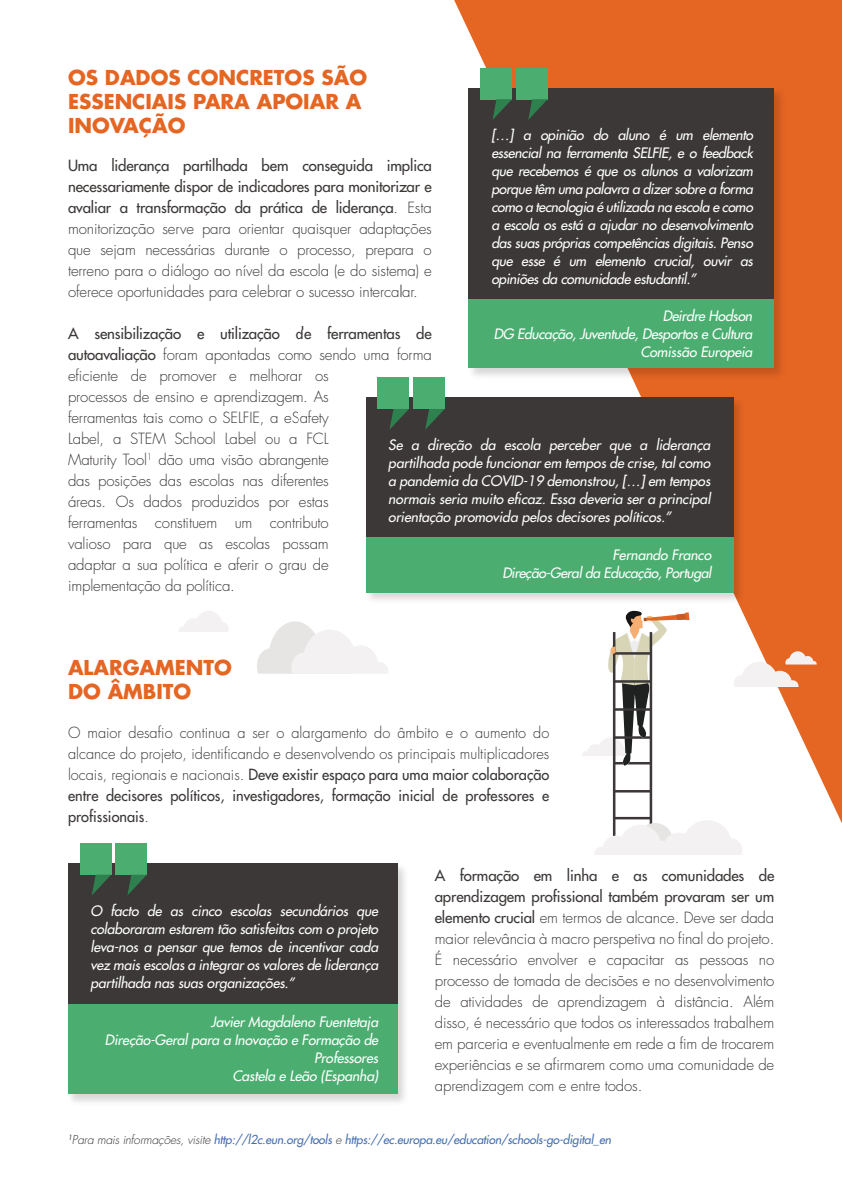
<style>
.page{position:relative;width:842px;height:1191px;background:#fff}
.page>*{position:absolute;margin:0;border:0;box-sizing:border-box;transform-origin:0 0}
.t1{font:700 20px/24px "Futura X";color:#e56523}
.t2{font:300 15px/21px "Futura X";letter-spacing:-.01em;color:#3b3837;text-align:justify}
.t3{font:italic 500 14px/18px "Futura X";letter-spacing:-.01em;color:#fff;text-align:justify}
.t4{font:italic 500 14px/18px "Futura X";letter-spacing:-.03em;color:#fff;text-align:right}
.t5{font:italic 500 12px "Futura X";letter-spacing:-.015em;color:#4670b1}
.s1{font-weight:500}
.s2{font-weight:300;color:#3b3837}
.s3{color:#4770b1}
</style>
<div class="page">
<svg style="left:454px;top:0;width:388px;height:823px"></svg>
<svg style="left:582px;top:609px;width:235px;height:246px"></svg>
<svg style="left:179px;top:611px;width:49px;height:21px"></svg>
<svg style="left:257px;top:621px;width:131px;height:52px"></svg>
<img style="left:454px;top:21px;width:388px;height:424px">
<div style="left:469px;top:88px;width:305px;height:213px;background:#3b3837"></div>
<div style="left:469px;top:299px;width:305px;height:69px;background:#4bae70"></div>
<div style="left:481px;top:68px;width:31px;height:31px;background:#4bae70"></div>
<svg style="left:492px;top:99px;width:20px;height:21px"></svg>
<div style="left:517px;top:68px;width:31px;height:31px;background:#4bae70"></div>
<svg style="left:528px;top:99px;width:20px;height:21px"></svg>
<img style="left:299px;top:330px;width:512px;height:340px">
<div style="left:366px;top:397px;width:368px;height:143px;background:#3b3837"></div>
<div style="left:366px;top:538px;width:368px;height:55px;background:#4bae70"></div>
<div style="left:378px;top:378px;width:31px;height:31px;background:#4bae70"></div>
<svg style="left:389px;top:409px;width:20px;height:21px"></svg>
<div style="left:414px;top:378px;width:31px;height:31px;background:#4bae70"></div>
<svg style="left:425px;top:409px;width:20px;height:21px"></svg>
<img style="left:68px;top:796px;width:407px;height:306px">
<div style="left:68px;top:863px;width:330px;height:143px;background:#3b3837"></div>
<div style="left:68px;top:1004px;width:330px;height:89px;background:#4bae70"></div>
<div style="left:80px;top:843px;width:31px;height:31px;background:#4bae70"></div>
<svg style="left:92px;top:874px;width:19px;height:21px"></svg>
<div style="left:116px;top:843px;width:31px;height:31px;background:#4bae70"></div>
<svg style="left:127px;top:874px;width:20px;height:21px"></svg>
<h1 class="t1" style="left:68px;top:65px;width:301px">OS DADOS CONCRETOS SÃO<br>ESSENCIAIS PARA APOIAR A<br>INOVAÇÃO</h1>
<p class="t2" style="left:68px;top:156px;width:365px"><span class="s1">Uma liderança partilhada bem conseguida implica necessariamente dispor de indicadores para monitorizar e avaliar a transformação da prática de liderança</span>. Esta monitorização serve para orientar quaisquer adaptações que sejam necessárias durante o processo, prepara o terreno para o diálogo ao nível da escola (e do sistema) e oferece oportunidades para celebrar o sucesso intercalar.</p>
<p class="t2" style="left:68px;top:324px;width:365px;text-align:left"><span class="s1">A sensibilização e utilização de ferramentas de autoavaliação</span> foram apontadas como sendo uma forma eficiente de promover e melhorar os<br>processos de ensino e aprendizagem. As<br>ferramentas tais como o SELFIE, a eSafety<br>Label, a STEM School Label ou a FCL<br>Maturity Tool<sup>1</sup> dão uma visão abrangente<br>das posições das escolas nas diferentes<br>áreas. Os dados produzidos por estas<br>ferramentas constituem um contributo<br>valioso para que as escolas possam<br>adaptar a sua política e aferir o grau de<br>implementação da política.</p>
<p class="t3" style="left:491px;top:126px;width:263px">[…] a opinião do aluno é um elemento essencial na ferramenta SELFIE, e o feedback que recebemos é que os alunos a valorizam porque têm uma palavra a dizer sobre a forma como a tecnologia é utilizada na escola e como a escola os está a ajudar no desenvolvimento das suas próprias competências digitais. Penso que esse é um elemento crucial, ouvir as opiniões da comunidade estudantil.”</p>
<p class="t3" style="left:494px;top:307px;width:260px;text-align:right">Deirdre Hodson<br>DG Educação, Juventude, Desportos e Cultura<br>Comissão Europeia</p>
<p class="t3" style="left:388px;top:436px;width:324px">Se a direção da escola perceber que a liderança partilhada pode funcionar em tempos de crise, tal como a pandemia da COVID-19 demonstrou, […] em tempos normais seria muito eficaz. Essa deveria ser a principal orientação promovida pelos decisores políticos.”</p>
<p class="t4" style="left:502px;top:546px;width:210px">Fernando Franco<br>Direção-Geral da Educação, Portugal</p>
<h1 class="t1" style="left:68px;top:655px;width:165px">ALARGAMENTO<br>DO ÂMBITO</h1>
<p class="t2" style="left:68px;top:722px;width:483px">O maior desafio continua a ser o alargamento do âmbito e o aumento do alcance do projeto, identificando e desenvolvendo os principais multiplicadores locais, regionais e nacionais. <span class="s1">Deve existir espaço para uma maior colaboração entre decisores políticos, investigadores, formação inicial de professores e profissionais</span>.</p>
<p class="t2" style="left:435px;top:865px;width:341px"><span class="s1">A formação em linha e as comunidades de aprendizagem profissional também provaram ser um elemento crucial</span> em termos de alcance. Deve ser dada maior relevância à macro perspetiva no final do projeto.<br>É necessário envolver e capacitar as pessoas no processo de tomada de decisões e no desenvolvimento de atividades de aprendizagem à distância. Além disso, é necessário que todos os interessados trabalhem em parceria e eventualmente em rede a fim de trocarem experiências e se afirmarem como uma comunidade de aprendizagem com e entre todos.</p>
<p class="t5" style="left:68px;top:1131px;width:544px"><sup>1</sup><span class="s2">Para mais informações, visite</span> <span class="s3">http://l2c.eun.org/tools</span> <span class="s2">e</span> https://ec.europa.eu/education/schools-go-digital_en</p>
<p class="t3" style="left:91px;top:901px;width:289px">O facto de as cinco escolas secundários que colaboraram estarem tão satisfeitas com o projeto leva-nos a pensar que temos de incentivar cada vez mais escolas a integrar os valores de liderança partilhada nas suas organizações.”</p>
<p class="t3" style="left:105px;top:1013px;width:275px;text-align:right">Javier Magdaleno Fuentetaja<br>Direção-Geral para a Inovação e Formação de<br>Professores<br>Castela e Leão (Espanha)</p>
</div>
